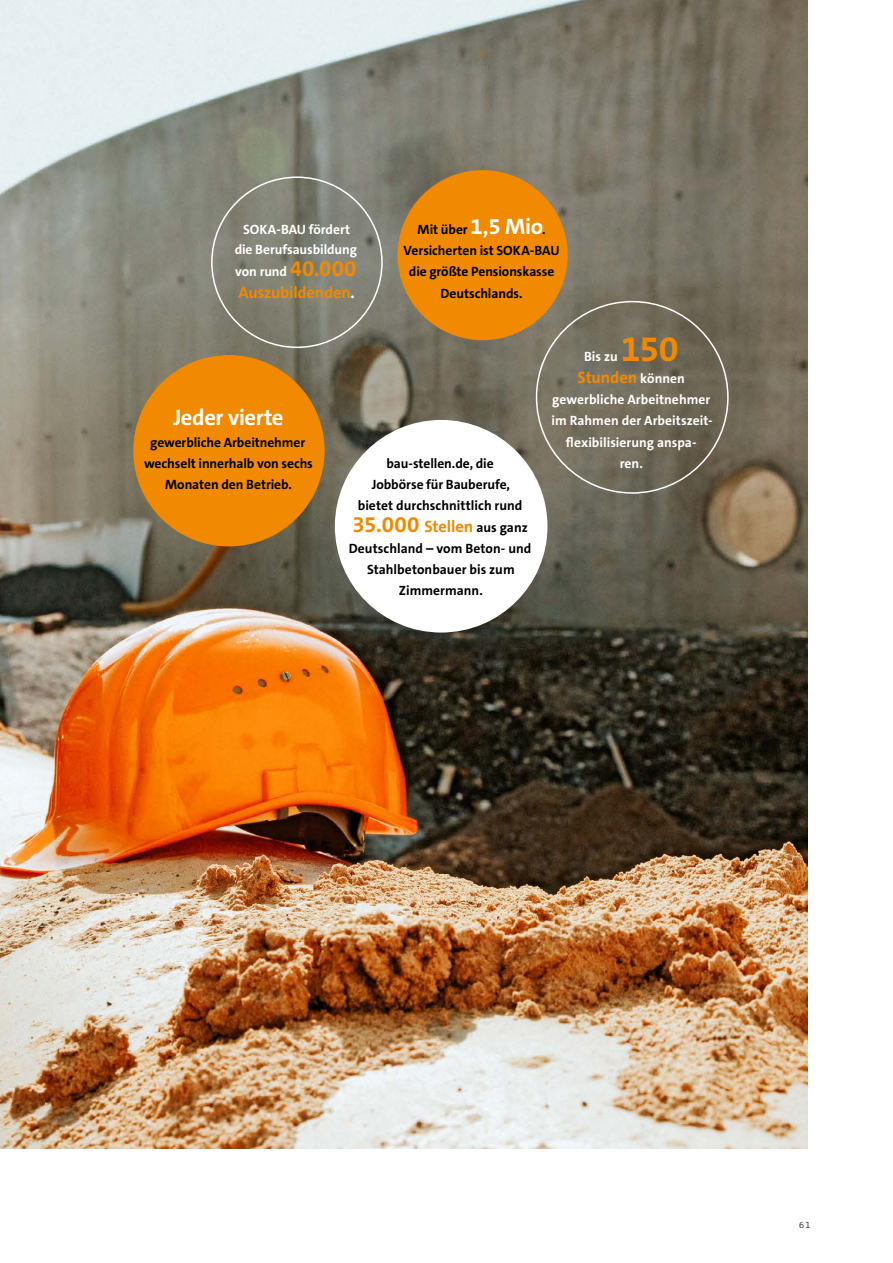
<style>
.page{position:relative;width:893px;height:1263px;background:#fff}
.page>*{position:absolute;margin:0;border:0;box-sizing:border-box;transform-origin:0 0}
.t1{font:700 36px "The Sans C5";color:#f18a00}
.t2{font:700 22.5px "The Sans C5";letter-spacing:-.015em;color:#fff}
.t3{font:700 16.5px "The Sans C5";letter-spacing:-.01em;color:#f18a00}
.t4{font:700 13.5px/21.3px "The Sans C5";letter-spacing:-.005em;color:#000;text-align:center}
.t5{font:700 13.5px/21.3px "The Sans C5";color:#fff;text-align:center}
.t6{font:300 9px "The Sans C5";color:#000}
.s1{font-size:22.5px;color:#f18a00}
.s2{color:#fff}
.s3{font-size:22.5px;color:#fff}
.s4{font-size:22.5px}
.s5{font-size:13.5px;color:#000}
.s6{font-size:13.5px;color:#fff}
</style>
<div class="page">
<img style="left:0;top:0;width:808px;height:1148px">
<div style="left:133px;top:355px;width:192px;height:191px;background:#f18a00;border-radius:50%"></div>
<div style="left:398px;top:170px;width:170px;height:170px;background:#f18a00;border-radius:50%"></div>
<div style="left:335px;top:420px;width:212px;height:212px;background:#fff;border-radius:50%"></div>
<p class="t5" style="left:235px;top:219px;width:124px;line-height:20.5px">SOKA-BAU fördert die Berufsausbildung</p>
<p class="t5" style="left:235px;top:261px;width:123px">von rund <span class="s1">40.000</span></p>
<p class="t3" style="left:238px;top:281px;width:118px">Auszubildenden<span class="s2">.</span></p>
<p class="t4" style="left:404px;top:219px;width:157px">Mit über <span class="s3">1,5 Mio</span>.<br>Versicherten ist SOKA-BAU die größte Pensionskasse<br>Deutschlands.</p>
<h2 class="t2" style="left:173px;top:403px;width:112px">Jeder vierte</h2>
<p class="t4" style="left:144px;top:431px;width:170px">gewerbliche Arbeitnehmer wechselt innerhalb von sechs<br>Monaten den Betrieb.</p>
<p class="t4" style="left:358px;top:453px;width:166px">bau-stellen.de, die<br>Jobbörse für Bauberufe, bietet durchschnittlich rund</p>
<p class="t3" style="left:352px;top:515px;width:177px"><span class="s4">35.000</span> Stellen <span class="s5">aus ganz</span></p>
<p class="t4" style="left:349px;top:538px;width:184px">Deutschland – vom Beton- und<br>Stahlbetonbauer bis zum<br>Zimmermann.</p>
<h1 class="t1" style="left:621px;top:326px;width:59px">150</h1>
<p class="t3" style="left:578px;top:367px;width:109px">Stunden <span class="s6">können</span></p>
<p class="t5" style="left:551px;top:389px;width:163px">gewerbliche Arbeitnehmer im Rahmen der Arbeitszeit&shy;flexibilisierung anspa-<br>ren.</p>
<p class="t5" style="left:584px;top:346px;width:35px">Bis zu</p>
<p class="t6" style="left:799px;top:1219px;width:13px">61</p>
</div>
